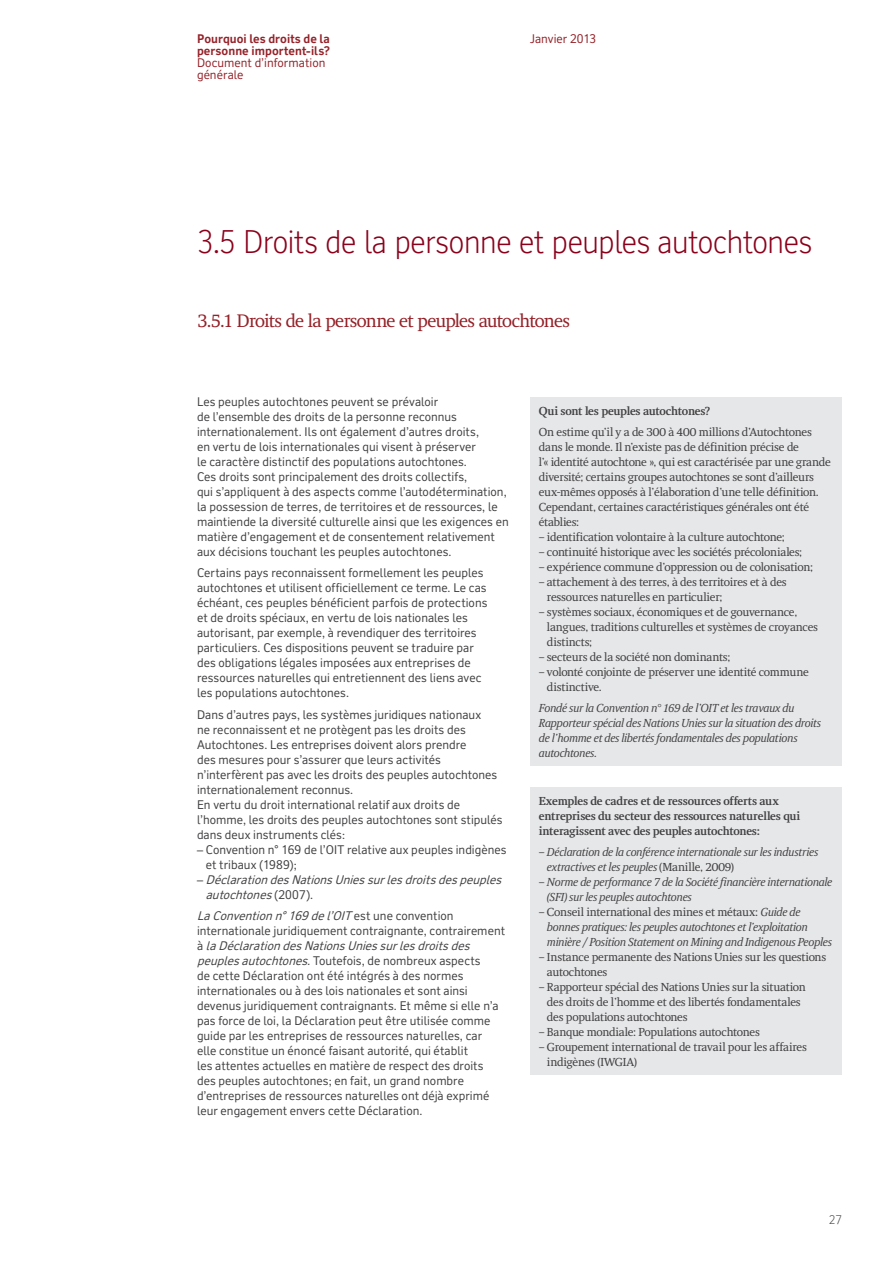
<style>
.page{position:relative;width:893px;height:1263px;background:#fff}
.page>*{position:absolute;margin:0;border:0;box-sizing:border-box;transform-origin:0 0}
.t1{font:300 31.5px "RT Vickerman";letter-spacing:-.03em;color:#8b001b}
.t2{font:18.75px "RT Albanese";letter-spacing:-.045em;color:#952229}
.t3{font:12px/15px "RT Vickerman";color:#414042}
.t4{font:12px/15px "RT Albanese";letter-spacing:-.025em;color:#414042}
.t5{font:italic 12px/15px "RT Albanese";letter-spacing:-.02em;color:#414042}
.t6{font:700 12px/15px "RT Albanese";letter-spacing:-.03em;color:#414042}
.t7{font:italic 12px/15px "RT Vickerman";color:#414042}
.t8{font:700 12px/12px "RT Vickerman";letter-spacing:.005em;color:#952229}
.t9{font:12px/12px "RT Vickerman";color:#952229}
.t10{font:300 12px "RT Vickerman";color:#414042}
.s1{font-style:normal}
.s2{font-style:italic}
</style>
<div class="page">
<div style="left:530px;top:397px;width:312px;height:369px;background:#e6e7e8"></div>
<div style="left:530px;top:787px;width:312px;height:287px;background:#e6e7e8"></div>
<p class="t8" style="left:197px;top:32px;width:135px">Pourquoi les droits de la personne importent-ils?</p>
<p class="t9" style="left:197px;top:56px;width:130px">Document d’information générale</p>
<p class="t9" style="left:530px;top:32px;width:68px">Janvier 2013</p>
<h1 class="t1" style="left:197px;top:223px;width:617px">3.5 Droits de la personne et peuples autochtones</h1>
<h2 class="t2" style="left:197px;top:310px;width:374px">3.5.1 Droits de la personne et peuples autochtones</h2>
<p class="t3" style="left:197px;top:394px;width:313px">Les peuples autochtones peuvent se prévaloir<br>de l’ensemble des droits de la personne reconnus internationalement. Ils ont également d’autres droits,<br>en vertu de lois internationales qui visent à préserver<br>le caractère distinctif des populations autochtones.<br>Ces droits sont principalement des droits collectifs,<br>qui s’appliquent à des aspects comme l’autodétermination, la possession de terres, de territoires et de ressources, le maintiende la diversité culturelle ainsi que les exigences en matière d’engagement et de consentement relativement aux décisions touchant les peuples autochtones.</p>
<p class="t3" style="left:197px;top:565px;width:292px">Certains pays reconnaissent formellement les peuples autochtones et utilisent officiellement ce terme. Le cas échéant, ces peuples bénéficient parfois de protections et de droits spéciaux, en vertu de lois nationales les autorisant, par exemple, à revendiquer des territoires particuliers. Ces dispositions peuvent se traduire par des obligations légales imposées aux entreprises de ressources naturelles qui entretiennent des liens avec les populations autochtones.</p>
<p class="t3" style="left:197px;top:707px;width:307px">Dans d’autres pays, les systèmes juridiques nationaux<br>ne reconnaissent et ne protègent pas les droits des Autochtones. Les entreprises doivent alors prendre<br>des mesures pour s’assurer que leurs activités n’interfèrent pas avec les droits des peuples autochtones internationalement reconnus.<br>En vertu du droit international relatif aux droits de l’homme, les droits des peuples autochtones sont stipulés dans deux instruments clés:</p>
<p class="t3" style="left:206px;top:842px;width:302px;text-indent:-9px">– Convention n° 169 de l’OIT relative aux peuples indigènes et tribaux (1989);</p>
<p class="t7" style="left:206px;top:872px;width:301px;text-indent:-9px"><span class="s1">–</span> DéclarationdesNationsUniessurlesdroitsdespeuples autochtones<span class="s1">( 2 0 0 7 ) .</span></p>
<p class="t3" style="left:197px;top:908px;width:310px"><span class="s2">LaConventionn°169del’OIT</span>e s t u n e c o n v e n t i o n internationale juridiquement contraignante, contrairement à <span class="s2">laDéclarationdesNationsUniessurlesdroitsdes peuplesautochtones.</span>Toutefois, de nombreux aspects<br>de cette Déclaration ont été intégrés à des normes internationales ou à des lois nationales et sont ainsi devenus juridiquement contraignants. Et même si elle n’a pas force de loi, la Déclaration peut être utilisée comme guide par les entreprises de ressources naturelles, car<br>elle constitue un énoncé faisant autorité, qui établit<br>les attentes actuelles en matière de respect des droits des peuples autochtones; en fait, un grand nombre d’entreprises de ressources naturelles ont déjà exprimé leur engagement envers cette Déclaration.</p>
<p class="t6" style="left:539px;top:403px;width:173px">Qui sont les peuples autochtones?</p>
<p class="t4" style="left:539px;top:424px;width:294px">On estime qu’il y a de 300 à 400 millions d’Autochtones dans le monde. Il n’existe pas de définition précise de<br>l’« identité autochtone », qui est caractérisée par une grande diversité; certains groupes autochtones se sont d’ailleurs eux-mêmes opposés à l’élaboration d’une telle définition.<br>Cependant, certaines caractéristiques générales ont été établies:</p>
<p class="t4" style="left:539px;top:529px;width:248px">– identification volontaire à la culture autochtone;</p>
<p class="t4" style="left:539px;top:544px;width:265px">– continuité historique avec les sociétés précoloniales;</p>
<p class="t4" style="left:539px;top:559px;width:276px">– expérience commune d’oppression ou de colonisation;</p>
<p class="t4" style="left:547px;top:574px;width:241px;text-indent:-8px">– attachement à des terres, à des territoires et à des ressources naturelles en particulier;</p>
<p class="t4" style="left:547px;top:604px;width:273px;text-indent:-8px">– systèmes sociaux, économiques et de gouvernance, langues, traditions culturelles et systèmes de croyances distincts;</p>
<p class="t4" style="left:539px;top:649px;width:193px">– secteurs de la société non dominants;</p>
<p class="t4" style="left:547px;top:664px;width:263px;text-indent:-8px">– volonté conjointe de préserver une identité commune distinctive.</p>
<p class="t5" style="left:539px;top:701px;width:284px">Fondé sur la Convention n° 169 de l’OIT et les travaux du Rapporteur spécial des Nations Unies sur la situation des droits de l’homme et des libertés fondamentales des populations autochtones.</p>
<p class="t6" style="left:539px;top:793px;width:263px">Exemples de cadres et de ressources offerts aux entreprises du secteur des ressources naturelles qui interagissent avec des peuples autochtones:</p>
<p class="t5" style="left:547px;top:844px;width:273px;text-indent:-8px"><span class="s1">–</span> Déclaration de la conférence internationale sur les industries extractives et les peuples <span class="s1">(Manille, 2009)</span></p>
<p class="t5" style="left:547px;top:874px;width:287px;text-indent:-8px"><span class="s1">–</span> Norme de performance 7 de la Société financière internationale (SFI) sur les peuples autochtones</p>
<p class="t5" style="left:547px;top:904px;width:286px;text-indent:-8px"><span class="s1">– Conseil international des mines et métaux:</span> Guide de bonnes pratiques: les peuples autochtones et l’exploitation minière / Position Statement on Mining and Indigenous Peoples</p>
<p class="t4" style="left:547px;top:949px;width:281px;text-indent:-8px">– Instance permanente des Nations Unies sur les questions autochtones</p>
<p class="t4" style="left:547px;top:979px;width:260px;text-indent:-8px">– Rapporteur spécial des Nations Unies sur la situation des droits de l’homme et des libertés fondamentales des populations autochtones</p>
<p class="t4" style="left:539px;top:1024px;width:223px">– Banque mondiale: Populations autochtones</p>
<p class="t4" style="left:547px;top:1039px;width:262px;text-indent:-8px">– Groupement international de travail pour les affaires indigènes (IWGIA)</p>
<p class="t10" style="left:829px;top:1212px;width:14px">27</p>
</div>
